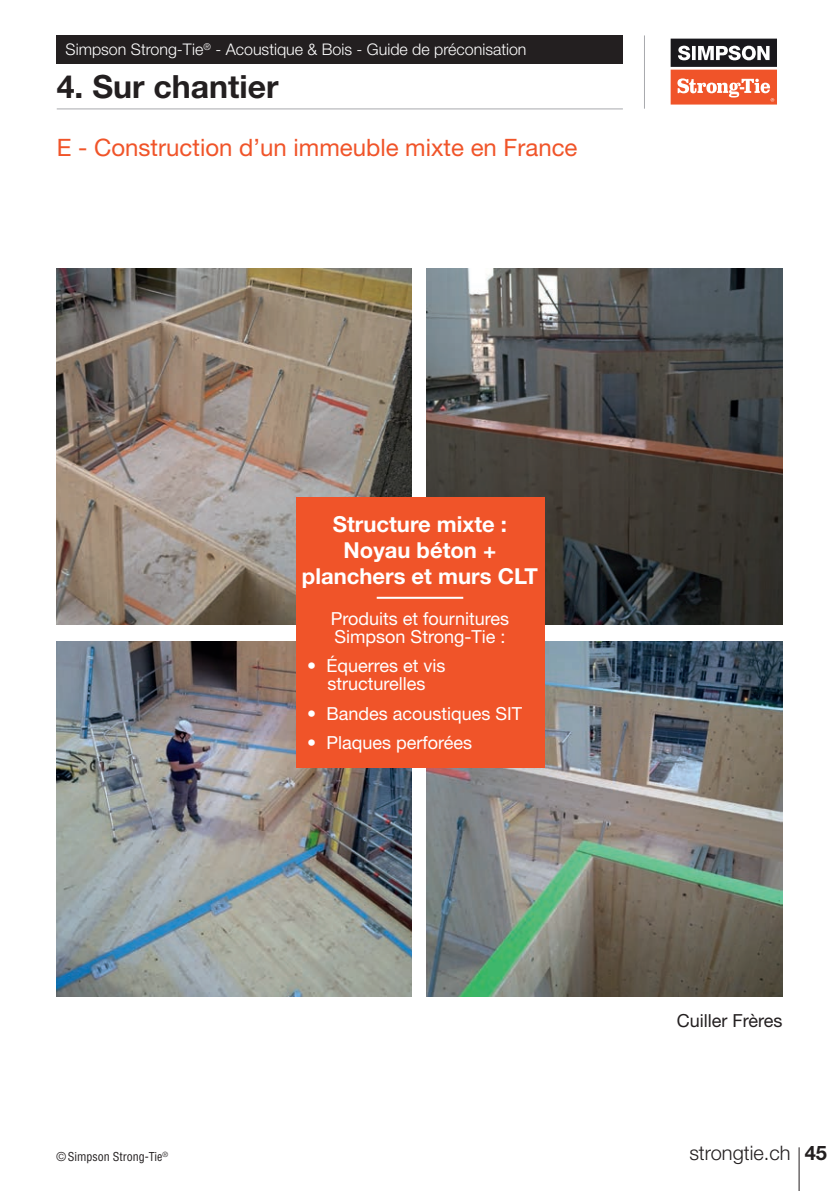
<style>
.page{position:relative;width:840px;height:1191px;background:#fff}
.page>*{position:absolute;margin:0;border:0;box-sizing:border-box;transform-origin:0 0}
.t1{font:700 32px "Helvetica Neue LT Std";color:#231f20}
.t2{font:24px "Helvetica Neue LT Std";color:#f05429}
.t3{font:700 22px/26px "Helvetica Neue LT Std";color:#fff;text-align:center}
.t4{font:300 20px "Helvetica Neue LT Std";color:#231f20}
.t5{font:18px/18px "Helvetica Neue LT Std";color:#fff}
.t6{font:18px "Helvetica Neue LT Std";color:#231f20}
.t7{font:300 16px "Helvetica Neue LT Std";color:#fff}
.t8{font:condensed 12px "Helvetica LT Std";color:#231f20}
.s1{font-weight:500}
.s2{font-weight:700}
</style>
<div class="page">
<hr style="left:798px;top:1147px;width:1px;height:44px;background:#231f20">
<svg style="left:670px;top:39px;width:106px;height:66px"></svg>
<hr style="left:57px;top:109px;width:565px;height:1px;background:#a8a9ad">
<hr style="left:643px;top:35px;width:1px;height:74px;background:#a8a9ad">
<div style="left:57px;top:35px;width:565px;height:29px;background:#231f20"></div>
<img style="left:56px;top:269px;width:355px;height:355px">
<img style="left:56px;top:641px;width:355px;height:355px">
<img style="left:426px;top:641px;width:356px;height:355px">
<img style="left:426px;top:269px;width:356px;height:355px">
<div style="left:296px;top:497px;width:247px;height:271px;background:#f05429"></div>
<hr style="left:376px;top:597px;width:87px;height:2px;background:#fff">
<p class="t7" style="left:66px;top:40px;width:462px">Simpson Strong-Tie<sup>®</sup> - Acoustique &amp; Bois - Guide de préconisation</p>
<h1 class="t1" style="left:57px;top:67px;width:223px">4. Sur chantier</h1>
<h2 class="t2" style="left:57px;top:133px;width:522px">E - Construction d’un immeuble mixte en France</h2>
<p class="t3" style="left:302px;top:511px;width:237px">Structure mixte :<br>Noyau béton + planchers et murs CLT</p>
<p class="t5" style="left:330px;top:609px;width:180px">Produits et fournitures<br>Simpson Strong-Tie :</p>
<p class="t5" style="left:307px;top:656px;width:140px;text-align:center"><span class="s1">•</span> Équerres et vis structurelles</p>
<p class="t5" style="left:307px;top:704px;width:216px"><span class="s1">•</span> Bandes acoustiques SIT</p>
<p class="t5" style="left:307px;top:733px;width:166px"><span class="s1">•</span> Plaques perforées</p>
<p class="t8" style="left:56px;top:1149px;width:113px">© Simpson Strong-Tie<sup>®</sup></p>
<p class="t6" style="left:676px;top:1009px;width:107px">Cuiller Frères</p>
<p class="t4" style="left:689px;top:1140px;width:139px">strongtie.ch <span class="s2">45</span></p>
</div>
